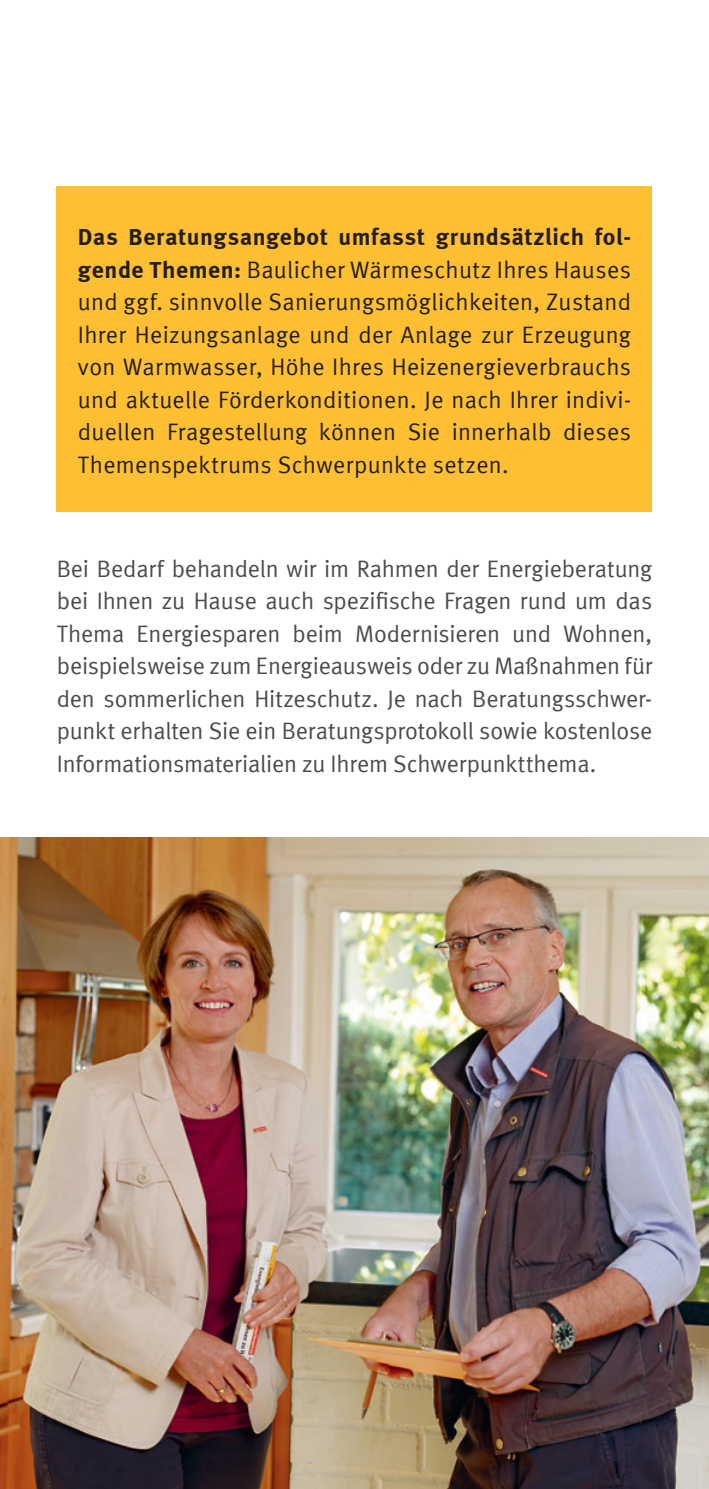
<style>
.page{position:relative;width:709px;height:1489px;background:#fff}
.page>*{position:absolute;margin:0;border:0;box-sizing:border-box;transform-origin:0 0}
.t1{font:23.75px/32.5px "Meta Normal";letter-spacing:-.005em;color:#4b4c4d;text-align:justify}
.t2{font:23.75px/32.5px "Meta Normal";letter-spacing:.015em;color:#231f20;text-align:justify}
.t3{font:700 23.75px "Meta";letter-spacing:.03em;color:#231f20}
.s1{font-family:"Meta";font-weight:700}
</style>
<div class="page">
<div style="left:57px;top:187px;width:595px;height:325px;background:#febf32"></div>
<img style="left:0;top:837px;width:709px;height:651px">
<p class="t3" style="left:78px;top:223px;width:554px">Das beratungsangebot umfasst grundsätzlich fol-</p>
<p class="t2" style="left:78px;top:253px;width:554px"><span class="s1">gende Themen:</span> Baulicher Wärmeschutz Ihres Hauses und ggf. sinnvolle Sanierungsmöglichkeiten, Zustand Ihrer Heizungsanlage und der Anlage zur Erzeugung von Warmwasser, Höhe Ihres Heizenergieverbrauchs und aktuelle Förderkonditionen. Je nach Ihrer indivi&shy;duellen Fragestellung können Sie innerhalb dieses Themenspektrums Schwerpunkte setzen.</p>
<p class="t1" style="left:57px;top:552px;width:597px">Bei Bedarf behandeln wir im Rahmen der Energieberatung bei Ihnen zu Hause auch spezifische Fragen rund um das Thema Energiesparen beim Modernisieren und Wohnen, beispielsweise zum Energieausweis oder zu Maßnahmen für den sommerlichen Hitzeschutz. Je nach Beratungsschwer&shy;punkt erhalten Sie ein Beratungsprotokoll sowie kostenlose Informationsmaterialien zu Ihrem Schwerpunktthema.</p>
</div>
